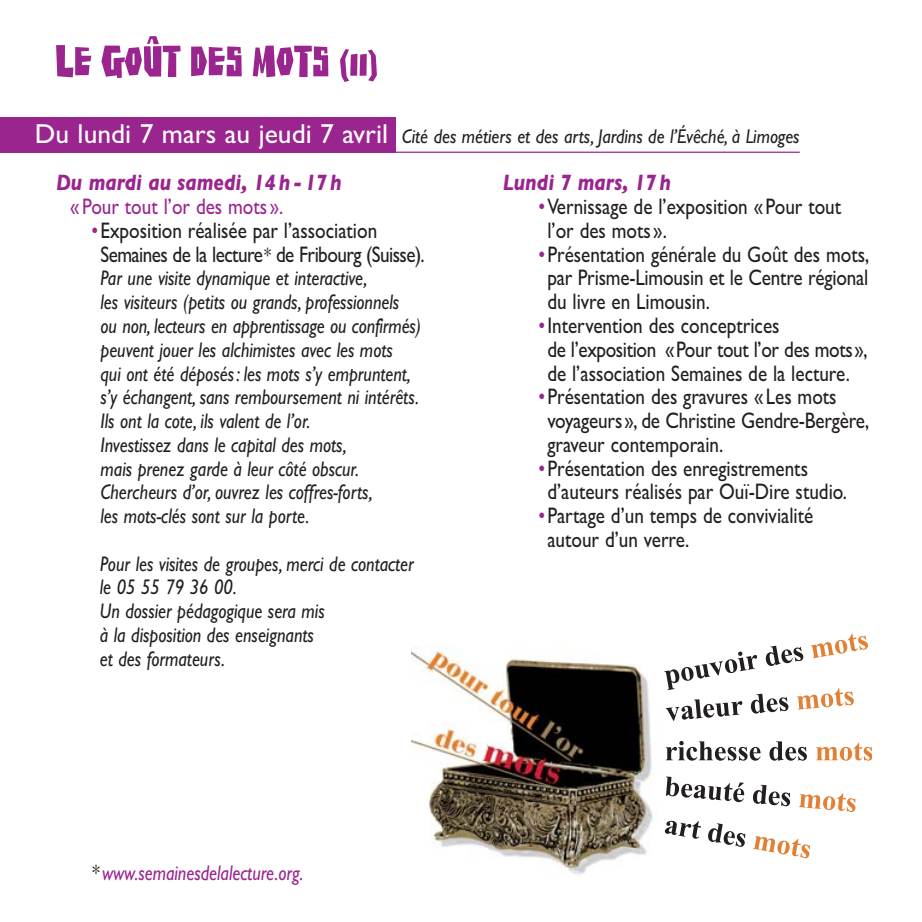
<style>
.page{position:relative;width:922px;height:922px;background:#fff}
.page>*{position:absolute;margin:0;border:0;box-sizing:border-box;transform-origin:0 0}
.t1{font:22.5px/23.8px "Gill Sans";color:#231f20;scale:.85 1}
.t2{font:italic 700 22.5px "Gill Sans";color:#9a258f;scale:.85 1}
.t3{font:22.5px "Gill Sans";color:#9a258f;scale:.85 1}
.t4{font:italic 21.25px/23.8px "Gill Sans";color:#231f20;scale:.85 1}
.t5{font:italic 21.25px "Gill Sans";color:#9a258f;scale:.85 1}
.t6{font:italic 20px "Gill Sans";color:#231f20;scale:.9 1}
.s1{font-style:normal;font-size:27.5px;color:#fff}
.s2{color:#9a258f}
.s3{font-size:20px}
.s4{font-style:normal;color:#fff}
.s5{color:#231f20}
</style>
<div class="page">
<svg style="left:56px;top:45px;width:35px;height:32px"></svg>
<svg style="left:101px;top:36px;width:79px;height:42px"></svg>
<svg style="left:191px;top:46px;width:51px;height:30px"></svg>
<svg style="left:253px;top:46px;width:75px;height:31px"></svg>
<svg style="left:340px;top:49px;width:37px;height:33px"></svg>
<svg style="left:665px;top:741px;width:95px;height:19px"></svg>
<svg style="left:769px;top:741px;width:37px;height:19px"></svg>
<svg style="left:816px;top:742px;width:55px;height:18px"></svg>
<svg style="left:666px;top:776px;width:78px;height:26px"></svg>
<svg style="left:752px;top:784px;width:38px;height:22px"></svg>
<svg style="left:799px;top:793px;width:56px;height:18px"></svg>
<svg style="left:664px;top:633px;width:203px;height:87px"></svg>
<svg style="left:664px;top:820px;width:36px;height:18px"></svg>
<svg style="left:708px;top:823px;width:37px;height:23px"></svg>
<svg style="left:753px;top:836px;width:56px;height:22px"></svg>
<img style="left:411px;top:645px;width:247px;height:230px">
<div style="left:0;top:117px;width:395px;height:36px;background:#9a258f"></div>
<hr style="left:0;top:151px;width:799px;height:2px;background:#9a258f">
<p class="t6" style="left:35px;top:129px;width:851px"><span class="s1">Du lundi 7 mars au jeudi 7 avril</span> Cité des métiers et des arts, Jardins de l’Évêché, à Limoges</p>
<p class="t2" style="left:56px;top:175px;width:337px">Du mardi au samedi, 14h-17h</p>
<p class="t3" style="left:70px;top:199px;width:252px">«Pour tout l’or des mots».</p>
<p class="t1" style="left:100px;top:221px;width:383px;text-indent:-9px"><span class="s2">•</span>Exposition réalisée par l’association<br>Semaines de la lecture<span class="s3">*</span> de Fribourg (Suisse).</p>
<p class="t4" style="left:100px;top:269px;width:378px">Par une visite dynamique et interactive,<br>les visiteurs (petits ou grands, professionnels<br>ou non, lecteurs en apprentissage ou confirmés) peuvent jouer les alchimistes avec les mots<br>qui ont été déposés: les mots s’y empruntent, s’y échangent, sans remboursement ni intérêts.<br>Ils ont la cote, ils valent de l’or.<br>Investissez dans le capital des mots,<br>mais prenez garde à leur côté obscur.<br>Chercheurs d’or, ouvrez les coffres-forts,<br>les mots-clés sont sur la porte.</p>
<p class="t4" style="left:100px;top:554px;width:371px;text-indent:-8px"><span class="s4">•</span> Pour les visites de groupes, merci de contacter le 05 55 79 36 00.<br>Un dossier pédagogique sera mis<br>à la disposition des enseignants<br>et des formateurs.</p>
<p class="t5" style="left:91px;top:865px;width:251px"><span class="s5">*</span>www.semainesdelalecture.org.</p>
<p class="t2" style="left:503px;top:175px;width:199px">Lundi 7 mars, 17h</p>
<p class="t1" style="left:547px;top:197px;width:347px;text-indent:-9px"><span class="s2">•</span>Vernissage de l’exposition «Pour tout l’or des mots».</p>
<p class="t1" style="left:547px;top:245px;width:380px;text-align:justify;text-indent:-9px"><span class="s2">•</span>Présentation générale du Goût des mots, par Prisme-Limousin et le Centre régional du livre en Limousin.</p>
<p class="t1" style="left:547px;top:316px;width:378px;text-indent:-9px"><span class="s2">•</span>Intervention des conceptrices<br>de l’exposition «Pour tout l’or des mots», de l’association Semaines de la lecture.</p>
<p class="t1" style="left:547px;top:387px;width:380px;text-indent:-9px"><span class="s2">•</span>Présentation des gravures «Les mots voyageurs», de Christine Gendre-Bergère, graveur contemporain.</p>
<p class="t1" style="left:547px;top:458px;width:354px;text-indent:-9px"><span class="s2">•</span>Présentation des enregistrements d’auteurs réalisés par Ouï-Dire studio.</p>
<p class="t1" style="left:547px;top:506px;width:314px;text-indent:-9px"><span class="s2">•</span>Partage d’un temps de convivialité autour d’un verre.</p>
</div>
